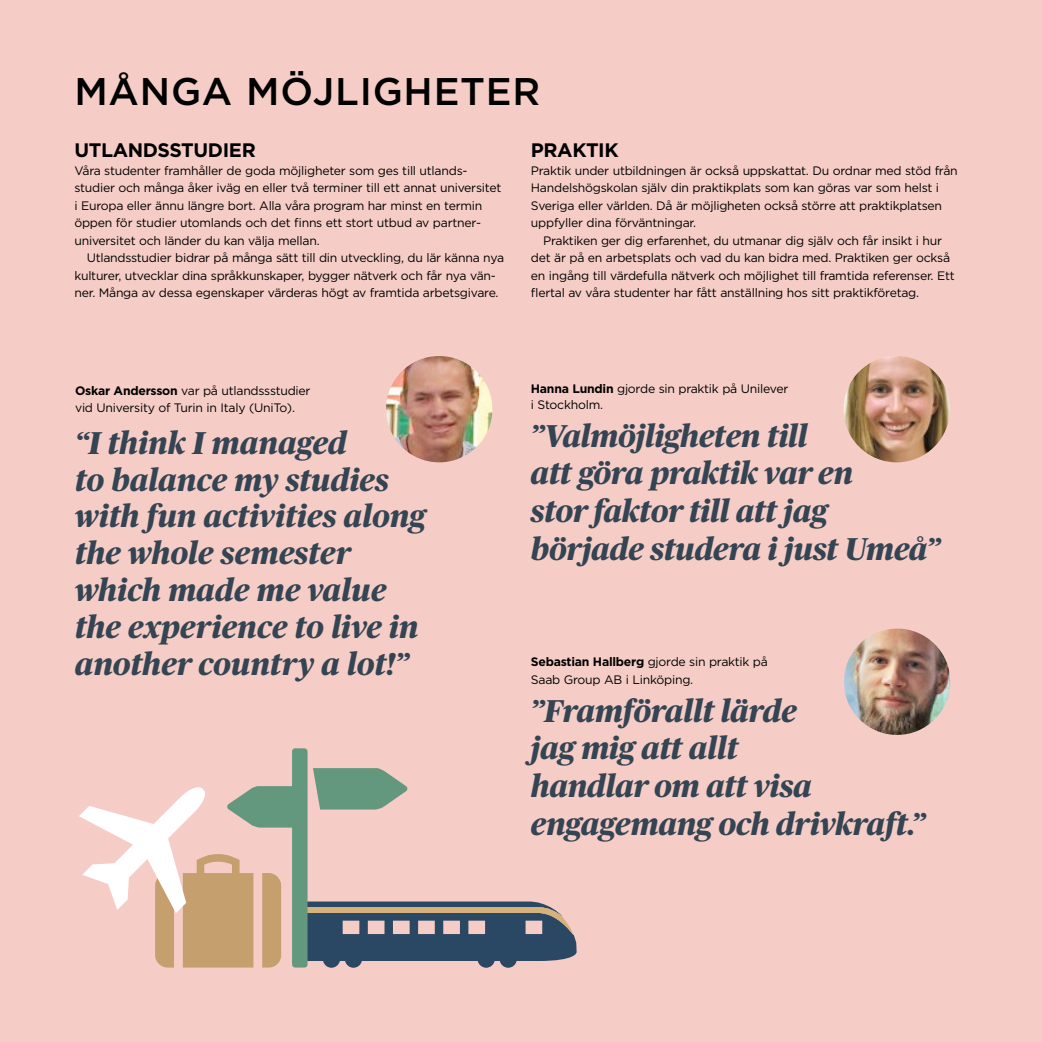
<style>
.page{position:relative;width:1042px;height:1042px;background:#f5cdc6}
.page>*{position:absolute;margin:0;border:0;box-sizing:border-box;transform-origin:0 0}
.större_rubrik{font:500 38.5px "Gotham 20";letter-spacing:.04em;color:#000}
.Publico_Extra_Bold_I{font:italic 800 31.5px/37.8px "Publico Headline";color:#344453}
.Brödtext{font:italic 800 31.5px/36.8px "Publico Headline";letter-spacing:.01em;color:#344453}
.Mellis{font:700 19.6px "Gotham 20";color:#000}
.Brödtext_-rutor{font:12.25px/17.5px "Gotham 20";color:#000}
.Bildtext{font:12.25px/15.8px "Gotham 20";color:#000}
.Brödtext-2{font:12.25px/17.5px "Gotham 20";color:#000}
.s1{font-weight:700}
</style>
<div class="page">
<img style="left:386px;top:356px;width:106px;height:106px;border-radius:53px">
<img style="left:843px;top:356px;width:107px;height:106px;border-radius:53px">
<img style="left:844px;top:628px;width:106px;height:107px;border-radius:53px">
<svg style="left:79px;top:748px;width:497px;height:219px"></svg>
<h1 class="större_rubrik" style="left:74px;top:66px;width:467px">MÅNGA MÖJLIGHETER</h1>
<h3 class="Mellis" style="left:74px;top:137px;width:182px">UTLANDSSTUDIER</h3>
<p class="Brödtext_-rutor" style="left:74px;top:161px;width:428px">Våra studenter framhåller de goda möjligheter som ges till utlands&shy;studier och många åker iväg en eller två terminer till ett annat universitet i Europa eller ännu längre bort. Alla våra program har minst en termin öppen för studier utomlands och det finns ett stort utbud av partner&shy;universitet och länder du kan välja mellan.</p>
<p class="Brödtext_-rutor" style="left:74px;top:249px;width:431px;text-indent:12px">Utlandsstudier bidrar på många sätt till din utveckling, du lär känna nya kulturer, utvecklar dina språkkunskaper, bygger nätverk och får nya vän&shy;ner. Många av dessa egenskaper värderas högt av framtida arbetsgivare.</p>
<h3 class="Mellis" style="left:531px;top:137px;width:89px">PRAKTIK</h3>
<p class="Brödtext_-rutor" style="left:531px;top:161px;width:428px">Praktik under utbildningen är också uppskattat. Du ordnar med stöd från Handelshögskolan själv din praktikplats som kan göras var som helst i Sveriga eller världen. Då är möjligheten också större att praktikplatsen uppfyller dina förväntningar.</p>
<p class="Brödtext_-rutor" style="left:531px;top:231px;width:425px;text-indent:12px">Praktiken ger dig erfarenhet, du utmanar dig själv och får insikt i hur det är på en arbetsplats och vad du kan bidra med. Praktiken ger också en ingång till värdefulla nätverk och möjlighet till framtida referenser. Ett flertal av våra studenter har fått anställning hos sitt praktikföretag.</p>
<p class="Brödtext-2" style="left:75px;top:381px;width:237px"><span class="s1">Oskar Andersson</span> var på utlandssstudier vid University of Turin in Italy (UniTo).</p>
<p class="Brödtext" style="left:75px;top:422px;width:352px">“I think I managed<br>to balance my studies with fun activities along the whole semester which made me value the experience to live in another country a lot!”</p>
<p class="Bildtext" style="left:531px;top:380px;width:259px"><span class="s1">Hanna Lundin</span> gjorde sin praktik på Unilever i Stockholm.</p>
<p class="Publico_Extra_Bold_I" style="left:531px;top:415px;width:411px">”Valmöjligheten till<br>att göra praktik var en<br>stor faktor till att jag började studera i just Umeå”</p>
<p class="Bildtext" style="left:531px;top:653px;width:238px;line-height:17.5px"><span class="s1">Sebastian Hallberg</span> gjorde sin praktik på<br>Saab Group AB i Linköping.</p>
<p class="Publico_Extra_Bold_I" style="left:531px;top:689px;width:396px">”Framförallt lärde<br>jag mig att allt<br>handlar om att visa engagemang och drivkraft.”</p>
</div>
